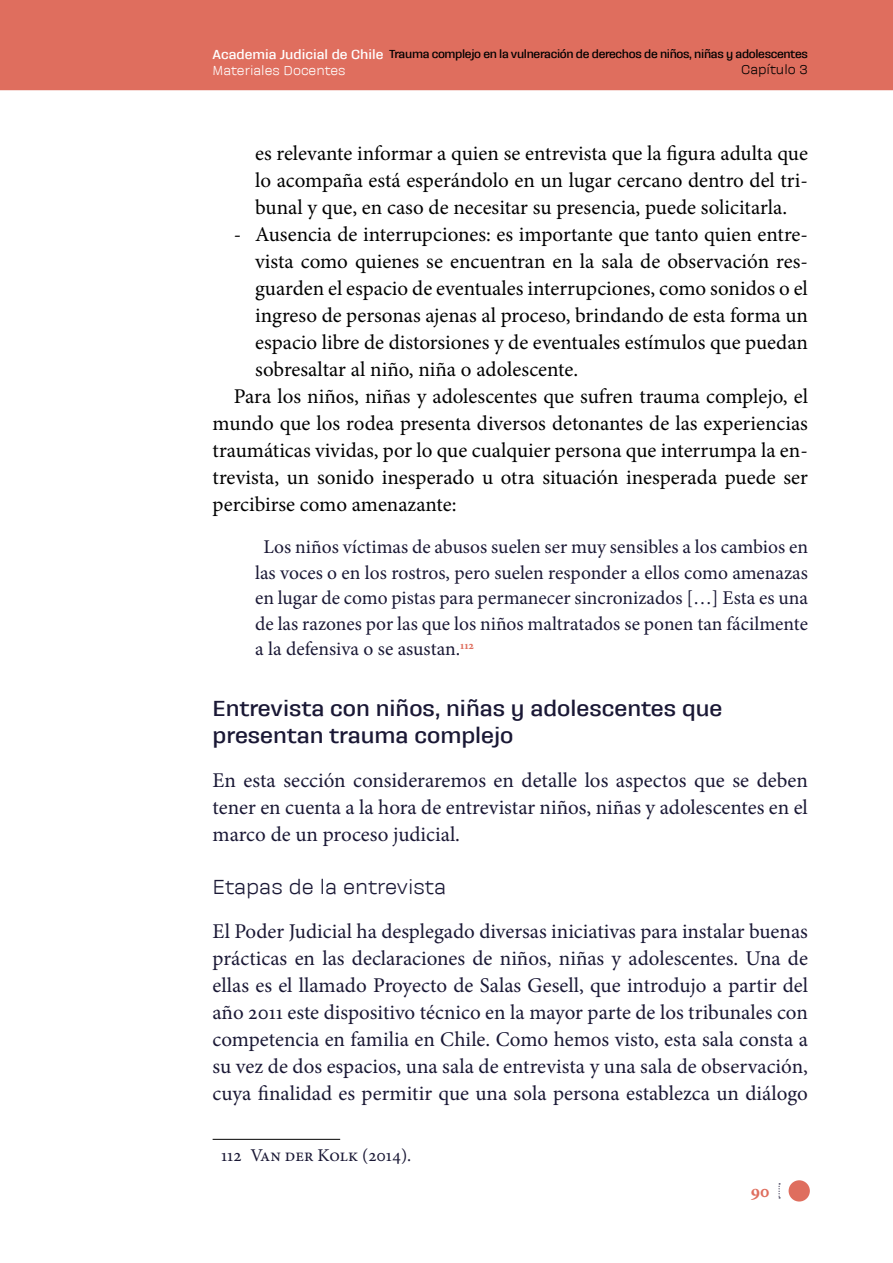
<style>
.page{position:relative;width:893px;height:1263px;background:#fff}
.page>*{position:absolute;margin:0;border:0;box-sizing:border-box;transform-origin:0 0}
.t1{font:700 22.5px/27px "Galeana Standard";color:#1a1835}
.t2{font:21px/27px "Minion Pro";color:#000;text-align:justify}
.t3{font:21px/27px "Minion Pro";color:#1a1835;text-align:justify}
.t4{font:21px "Galeana Standard";color:#1a1835}
.t5{font:19.5px/25.5px "Minion Pro";color:#1a1835;text-align:justify}
.t6{font:18px "Minion Pro";color:#1a1835}
.t7{font:700 18px "Minion Pro";color:#df6e5e}
.t8{font:700 13.5px "Galeana Standard";color:#fff}
.t9{font:13.5px "Galeana Standard";color:#fff}
.t10{font:13.5px "Galeana Standard";color:#000}
.t11{font:700 12px "Galeana Standard";letter-spacing:-.03em;color:#000}
</style>
<div class="page">
<div style="left:0;top:0;width:893px;height:89px;background:#df6e5e"></div>
<hr style="left:0;top:89px;width:893px;height:1px;background:#df6e5e">
<svg style="left:778px;top:1183px;width:2px;height:15px"></svg>
<div style="left:789px;top:1180px;width:21px;height:21px;background:#df6e5e;border-radius:50%"></div>
<hr style="left:213px;top:1139px;width:127px;height:1px;background:#000">
<p class="t11" style="left:389px;top:46px;width:420px">Trauma complejo en la vulneración de derechos de niños, niñas y adolescentes</p>
<p class="t10" style="left:741px;top:61px;width:68px">Capítulo 3</p>
<p class="t8" style="left:213px;top:47px;width:172px">Academia Judicial de Chile</p>
<p class="t9" style="left:213px;top:63px;width:134px">Materiales Docentes</p>
<p class="t2" style="left:255px;top:140px;width:554px">es relevante informar a quien se entrevista que la figura adulta que lo acompaña está esperándolo en un lugar cercano dentro del tri&shy;bunal y que, en caso de necesitar su presencia, puede solicitarla.</p>
<p class="t2" style="left:234px;top:221px;width:576px">- Ausencia de interrupciones: es importante que tanto quien entre-</p>
<p class="t2" style="left:255px;top:248px;width:554px">vista como quienes se encuentran en la sala de observación res-</p>
<p class="t2" style="left:255px;top:275px;width:554px">guarden el espacio de eventuales interrupciones, como sonidos o el</p>
<p class="t2" style="left:255px;top:302px;width:554px">ingreso de personas ajenas al proceso, brindando de esta forma un</p>
<p class="t2" style="left:255px;top:329px;width:554px">espacio libre de distorsiones y de eventuales estímulos que puedan</p>
<p class="t2" style="left:255px;top:356px;width:324px">sobresaltar al niño, niña o adolescente.</p>
<p class="t2" style="left:234px;top:383px;width:576px">Para los niños, niñas y adolescentes que sufren trauma complejo, el</p>
<p class="t2" style="left:213px;top:410px;width:597px">mundo que los rodea presenta diversos detonantes de las experiencias</p>
<p class="t2" style="left:213px;top:437px;width:597px">traumáticas vividas, por lo que cualquier persona que interrumpa la en-</p>
<p class="t2" style="left:213px;top:464px;width:597px">trevista, un sonido inesperado u otra situación inesperada puede ser</p>
<p class="t2" style="left:213px;top:491px;width:245px">percibirse como amenazante:</p>
<p class="t5" style="left:255px;top:534px;width:554px;text-indent:9px">Los niños víctimas de abusos suelen ser muy sensibles a los cambios en las voces o en los rostros, pero suelen responder a ellos como amenazas en lugar de como pistas para permanecer sincronizados […] Esta es una de las razones por las que los niños maltratados se ponen tan fácilmente a la defensiva o se asustan.<sup>112</sup></p>
<p class="t1" style="left:213px;top:696px;width:511px">Entrevista con niños, niñas y adolescentes que presentan trauma complejo</p>
<p class="t3" style="left:213px;top:767px;width:597px">En esta sección consideraremos en detalle los aspectos que se deben tener en cuenta a la hora de entrevistar niños, niñas y adolescentes en el marco de un proceso judicial.</p>
<p class="t4" style="left:213px;top:874px;width:235px">Etapas de la entrevista</p>
<p class="t3" style="left:213px;top:918px;width:597px">El Poder Judicial ha desplegado diversas iniciativas para instalar buenas prácticas en las declaraciones de niños, niñas y adolescentes. Una de ellas es el llamado Proyecto de Salas Gesell, que introdujo a partir del año 2011 este dispositivo técnico en la mayor parte de los tribunales con competencia en familia en Chile. Como hemos visto, esta sala consta a su vez de dos espacios, una sala de entrevista y una sala de observación, cuya finalidad es permitir que una sola persona establezca un diálogo</p>
<p class="t6" style="left:221px;top:1143px;width:192px">112 Van der Kolk (2014).</p>
<p class="t7" style="left:751px;top:1178px;width:20px">90</p>
</div>
